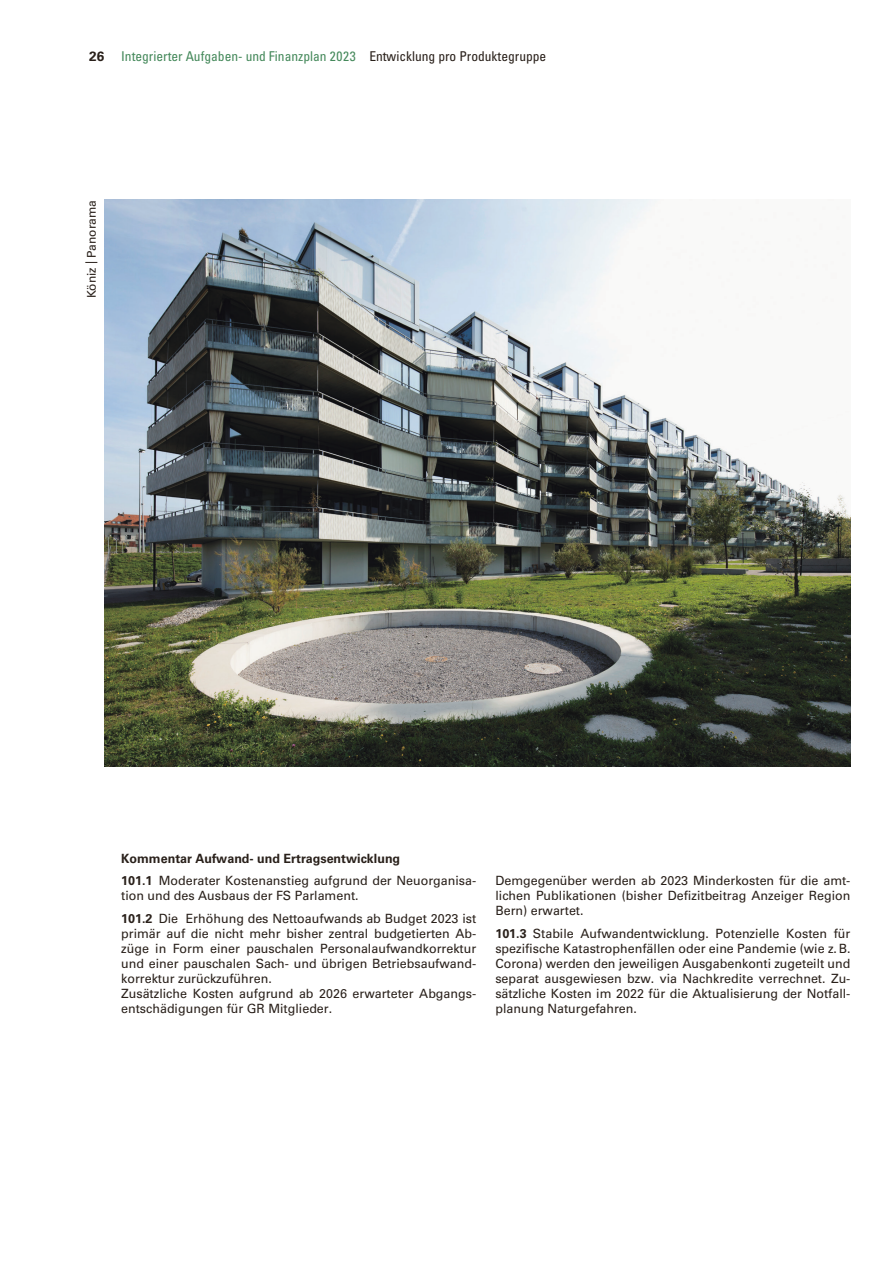
<style>
.page{position:relative;width:893px;height:1263px;background:#fff}
.page>*{position:absolute;margin:0;border:0;box-sizing:border-box;transform-origin:0 0}
.t1{font:condensed 13.5px "Univers LT Pro";color:#45895b}
.t2{font:700 13.5px "Univers LT Pro 65";color:#29201a}
.t3{font:12.75px/15px "Univers LT Pro 55 Roman";color:#29201a}
.t4{font:700 12.75px "Univers LT Pro 65";color:#29201a}
.t5{font:12px "Univers LT Pro 55 Roman";color:#29201a}
.s1{color:#29201a}
.s2{font-family:"Univers LT Pro 65";font-weight:700}
</style>
<div class="page">
<img style="left:105px;top:200px;width:745px;height:567px">
<p class="t2" style="left:89px;top:47px;width:17px">26</p>
<p class="t1" style="left:121px;top:47px;width:427px">Integrierter Aufgaben- und Finanzplan 2023 <span class="s1">Entwicklung pro Produktegruppe</span></p>
<p class="t5" style="left:83px;top:298px;width:100px;rotate:-90deg">Köniz | Panorama</p>
<p class="t4" style="left:121px;top:849px;width:281px">Kommentar Aufwand- und Ertragsentwicklung</p>
<p class="t3" style="left:121px;top:873px;width:357px"><span class="s2">101.1</span> Moderater Kostenanstieg aufgrund der Neuorganisa&shy;tion und des Ausbaus der FS Parlament.</p>
<p class="t3" style="left:121px;top:910px;width:357px"><span class="s2">101.2</span> Die Erhöhung des Nettoaufwands ab Budget 2023 ist primär auf die nicht mehr bisher zentral budgetierten Ab&shy;züge in Form einer pauschalen Personalaufwandkorrektur und einer pauschalen Sach- und übrigen Betriebsaufwand&shy;korrektur zurückzuführen.<br>Zusätzliche Kosten aufgrund ab 2026 erwarteter Abgangs&shy;entschädigungen für GR Mitglieder.</p>
<p class="t3" style="left:495px;top:873px;width:357px;text-align:justify">Demgegenüber werden ab 2023 Minderkosten für die amt&shy;lichen Publikationen (bisher Defizitbeitrag Anzeiger Region Bern) erwartet.</p>
<p class="t3" style="left:495px;top:925px;width:357px;text-align:justify"><span class="s2">101.3</span> Stabile Aufwandentwicklung. Potenzielle Kosten für spezifische Katastrophenfällen oder eine Pandemie (wie z.B.<br>Corona) werden den jeweiligen Ausgabenkonti zugeteilt und separat ausgewiesen bzw. via Nachkredite verrechnet. Zu&shy;sätzliche Kosten im 2022 für die Aktualisierung der Notfall&shy;planung Naturgefahren.</p>
</div>
